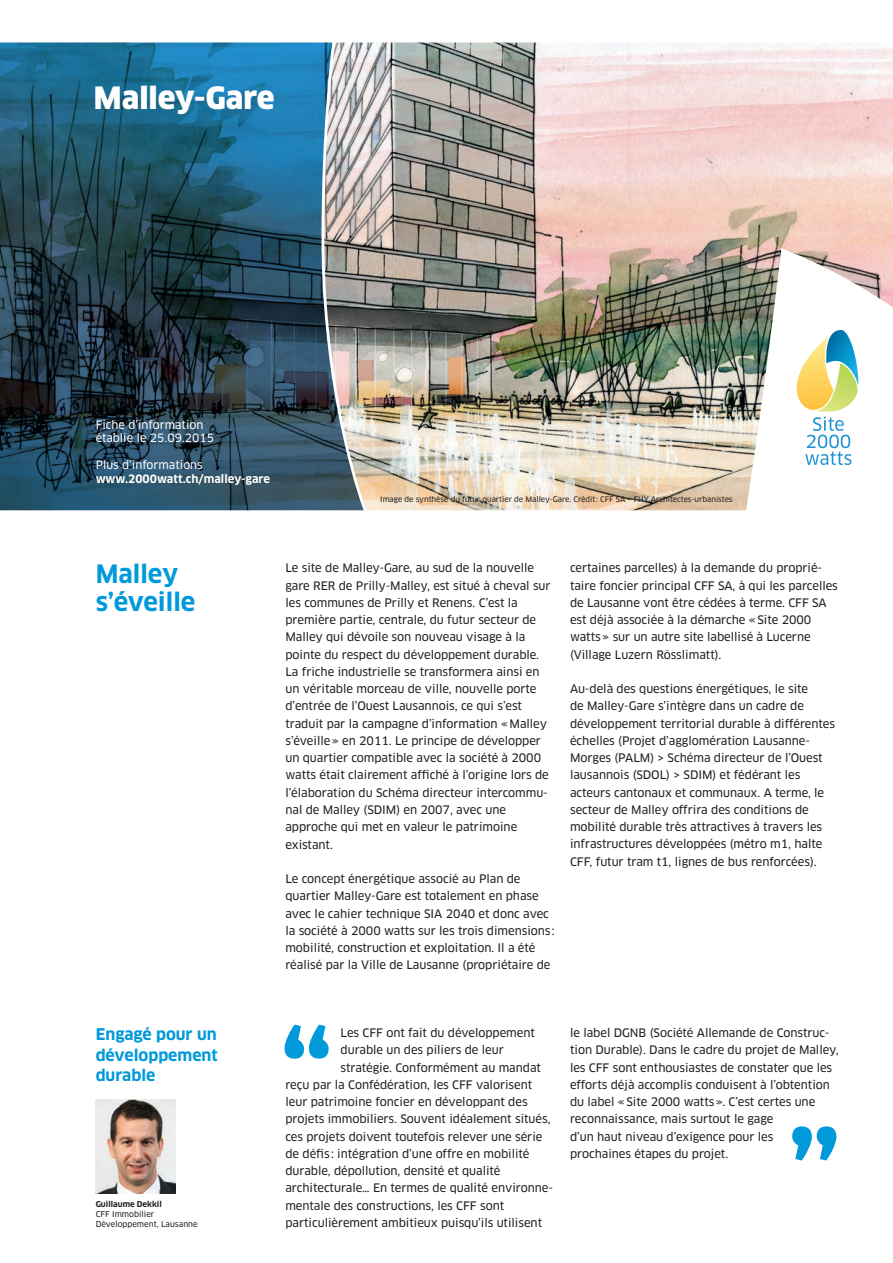
<style>
.page{position:relative;width:893px;height:1263px;background:#fff}
.page>*{position:absolute;margin:0;border:0;box-sizing:border-box;transform-origin:0 0}
.t1{font:900 30px "Clan OT";color:#fff}
.t2{font:700 24.75px/28.5px "Clan OT";color:#0099da}
.t3{font:700 15.75px/20.2px "Clan OT";color:#0099da;text-align:justify}
.t4{font:11.55px/17.2px "Clan OT News";letter-spacing:-.005em;color:#231f20}
.t5{font:11.25px/13.5px "Clan OT News";color:#fff}
.t6{font:700 11.25px "Clan OT";color:#fff}
.t7{font:7.8px/9.8px "Clan OT News";color:#231f20}
.t8{font:700 7.8px "Clan OT";color:#231f20}
.t9{font:7.5px "Clan OT News";letter-spacing:-.005em;color:#231f20}
</style>
<div class="page">
<img style="left:364px;top:43px;width:529px;height:467px">
<img style="left:96px;top:1099px;width:80px;height:94px">
<svg style="left:693px;top:218px;width:200px;height:30px;background:#e0bfad"></svg>
<img style="left:693px;top:248px;width:200px;height:263px">
<svg style="left:797px;top:330px;width:62px;height:135px"></svg>
<svg style="left:0;top:43px;width:364px;height:467px;background:#2d556a"></svg>
<svg style="left:285px;top:1024px;width:44px;height:35px"></svg>
<svg style="left:792px;top:1126px;width:44px;height:34px"></svg>
<h1 class="t1" style="left:94px;top:80px;width:182px">Malley-Gare</h1>
<p class="t5" style="left:96px;top:418px;width:120px">Fiche d’information établie le 25.09.2015</p>
<p class="t5" style="left:96px;top:458px;width:109px">Plus d’informations</p>
<p class="t6" style="left:96px;top:472px;width:176px">www.2000watt.ch/malley-gare</p>
<p class="t9" style="left:380px;top:495px;width:354px">Image de synthèse du futur quartier de Malley-Gare. Crédit: CFF SA – FHY Architectes-urbanistes</p>
<h2 class="t2" style="left:96px;top:560px;width:101px">Malley s’éveille</h2>
<h3 class="t3" style="left:96px;top:1025px;width:124px">Engagé pour un développement durable</h3>
<p class="t8" style="left:96px;top:1200px;width:68px">Guillaume Dekkil</p>
<p class="t7" style="left:96px;top:1209px;width:103px">CFF Immobilier<br>Développement, Lausanne</p>
<p class="t4" style="left:285px;top:560px;width:267px">Le site de Malley-Gare, au sud de la nouvelle gare RER de Prilly-Malley, est situé à cheval sur les communes de Prilly et Renens. C’est la première partie, centrale, du futur secteur de Malley qui dévoile son nouveau visage à la pointe du respect du développement durable.<br>La friche industrielle se transformera ainsi en un véritable morceau de ville, nouvelle porte d’entrée de l’Ouest Lausannois, ce qui s’est traduit par la campagne d’information «Malley s’éveille» en 2011. Le principe de développer un quartier compatible avec la société à 2000 watts était clairement affiché à l’origine lors de l’élaboration du Schéma directeur intercommu&shy;nal de Malley (SDIM) en 2007, avec une approche qui met en valeur le patrimoine existant.</p>
<p class="t4" style="left:285px;top:870px;width:271px">Le concept énergétique associé au Plan de quartier Malley-Gare est totalement en phase avec le cahier technique SIA 2040 et donc avec la société à 2000 watts sur les trois dimensions: mobilité, construction et exploitation. Il a été réalisé par la Ville de Lausanne (propriétaire de</p>
<p class="t4" style="left:570px;top:560px;width:269px">certaines parcelles) à la demande du proprié&shy;taire foncier principal CFF SA, à qui les parcelles de Lausanne vont être cédées à terme. CFF SA est déjà associée à la démarche «Site 2000 watts» sur un autre site labellisé à Lucerne (Village Luzern Rösslimatt).</p>
<p class="t4" style="left:570px;top:680px;width:266px">Au-delà des questions énergétiques, le site<br>de Malley-Gare s’intègre dans un cadre de développement territorial durable à différentes échelles (Projet d’agglomération Lausanne-Morges (PALM) &gt; Schéma directeur de l’Ouest lausannois (SDOL) &gt; SDIM) et fédérant les acteurs cantonaux et communaux. A terme, le secteur de Malley offrira des conditions de mobilité durable très attractives à travers les infrastructures développées (métro m1, halte CFF, futur tram t1, lignes de bus renforcées).</p>
<p class="t4" style="left:341px;top:1024px;width:196px">Les CFF ont fait du développement</p>
<p class="t4" style="left:341px;top:1041px;width:165px">durable un des piliers de leur</p>
<p class="t4" style="left:341px;top:1059px;width:202px">stratégie. Conformément au mandat</p>
<p class="t4" style="left:285px;top:1076px;width:248px">reçu par la Confédération, les CFF valorisent</p>
<p class="t4" style="left:285px;top:1093px;width:244px">leur patrimoine foncier en développant des</p>
<p class="t4" style="left:285px;top:1110px;width:267px">projets immobiliers. Souvent idéalement situés,</p>
<p class="t4" style="left:285px;top:1128px;width:259px">ces projets doivent toutefois relever une série</p>
<p class="t4" style="left:285px;top:1145px;width:246px">de défis: intégration d’une offre en mobilité</p>
<p class="t4" style="left:285px;top:1162px;width:217px">durable, dépollution, densité et qualité</p>
<p class="t4" style="left:285px;top:1179px;width:269px">architecturale… En termes de qualité environne-</p>
<p class="t4" style="left:285px;top:1197px;width:220px">mentale des constructions, les CFF sont</p>
<p class="t4" style="left:285px;top:1214px;width:258px">particulièrement ambitieux puisqu’ils utilisent</p>
<p class="t4" style="left:570px;top:1024px;width:270px">le label DGNB (Société Allemande de Construc&shy;tion Durable). Dans le cadre du projet de Malley, les CFF sont enthousiastes de constater que les efforts déjà accomplis conduisent à l’obtention du label «Site 2000 watts». C’est certes une reconnaissance, mais surtout le gage<br>d’un haut niveau d’exigence pour les<br>prochaines étapes du projet.</p>
</div>
